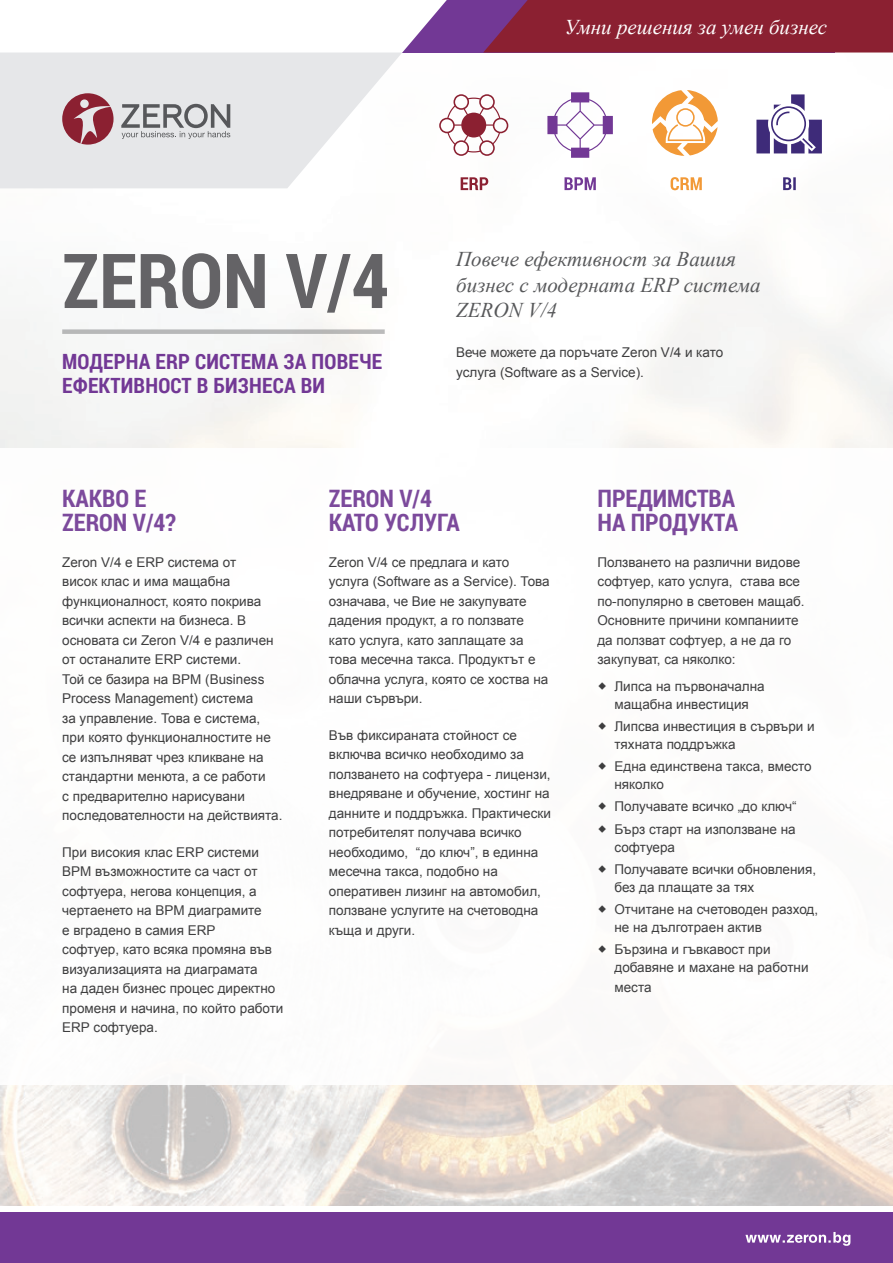
<style>
.page{position:relative;width:893px;height:1263px;background:#fff}
.page>*{position:absolute;margin:0;border:0;box-sizing:border-box;transform-origin:0 0}
.Subheadings{font:700 24px/24px "Roboto Condensed";color:#7c4a9c}
.Accents_TNR{font:italic 21px/25.2px "Times New Roman";color:#57585a}
.Subheadings-2{font:700 21px/24px "Roboto Condensed";letter-spacing:.01em;color:#723895}
.Accents_TNR-2{font:italic 21px "Times New Roman";color:#fff}
.t1{font:13.5px/19.5px "Arial";color:#3e3e3f}
</style>
<div class="page">
<img style="left:0;top:338px;width:893px;height:867px">
<div style="left:0;top:0;width:834px;height:53px;background:#723895"></div>
<div style="left:0;top:0;width:447px;height:53px;background:#fff"></div>
<svg style="left:0;top:53px;width:402px;height:135px;fill:#e6e7e9"></svg>
<div style="left:0;top:448px;width:893px;height:637px;background:#fff"></div>
<div style="left:0;top:1213px;width:893px;height:50px;background:#723895"></div>
<svg style="left:64px;top:253px;width:323px;height:60px"></svg>
<svg style="left:62px;top:93px;width:52px;height:52px;background:#ae6e79"></svg>
<svg style="left:121px;top:104px;width:109px;height:35px;background:#b5b6b8"></svg>
<svg style="left:483px;top:0;width:410px;height:53px;background:#892137"></svg>
<svg style="left:745px;top:1232px;width:105px;height:14px"></svg>
<div style="left:62px;top:329px;width:323px;height:5px;background:#b7b8b8"></div>
<svg style="left:461px;top:177px;width:27px;height:13px"></svg>
<svg style="left:564px;top:177px;width:32px;height:13px"></svg>
<svg style="left:671px;top:177px;width:31px;height:13px"></svg>
<svg style="left:783px;top:177px;width:13px;height:13px"></svg>
<svg style="left:439px;top:94px;width:69px;height:62px"></svg>
<svg style="left:547px;top:92px;width:66px;height:66px"></svg>
<svg style="left:756px;top:94px;width:66px;height:59px"></svg>
<svg style="left:652px;top:90px;width:66px;height:66px"></svg>
<p class="Accents_TNR-2" style="left:564px;top:13px;width:264px">Умни решения за умен бизнес</p>
<p class="Subheadings-2" style="left:62px;top:349px;width:322px">МОДЕРНА ERP СИСТЕМА ЗА ПОВЕЧЕ<br>ЕФEКТИВНОСТ В БИЗНЕСА ВИ</p>
<p class="Accents_TNR" style="left:456px;top:246px;width:306px">Повече ефективност за Вашия бизнес с модерната ERP система<br>ZERON V/4</p>
<p class="t1" style="left:456px;top:343px;width:269px">Вече можете да поръчате Zeron V/4 и като услуга (Software as a Service).</p>
<p class="Subheadings" style="left:62px;top:485px;width:115px">КАКВО Е<br>ZERON V/4?</p>
<p class="t1" style="left:62px;top:552px;width:222px">Zeron V/4 е ERP система от<br>висок клас и има мащабна функционалност, която покрива всички аспекти на бизнеса. В основата си Zeron V/4 е различен от останалите ERP системи.<br>Той се базира на BPM (Business<br>Process Management) система<br>за управление. Това е система, при която функционалностите не се изпълняват чрез кликване на стандартни менюта, а се работи<br>с предварително нарисувани последователности на действията.</p>
<p class="t1" style="left:62px;top:842px;width:223px">При високия клас ERP системи<br>BPM възможностите са част от софтуера, негова концепция, а чертаенето на BPM диаграмите<br>е вградено в самия ERP<br>софтуер, като всяка промяна във визуализацията на диаграмата<br>на даден бизнес процес директно променя и начина, по който работи<br>ERP софтуера.</p>
<p class="Subheadings" style="left:329px;top:485px;width:132px">ZERON V/4<br>КАТО УСЛУГА</p>
<p class="Subheadings" style="left:597px;top:485px;width:142px">ПРЕДИМСТВА<br>НА ПРОДУКТА</p>
<p class="t1" style="left:329px;top:552px;width:222px">Zeron V/4 се предлага и като услуга (Software as a Service). Това означава, че Вие не закупувате дадения продукт, а го ползвате като услуга, като заплащате за това месечна такса. Продуктът е облачна услуга, която се хоства на наши сървъри.</p>
<p class="t1" style="left:329px;top:725px;width:224px">Във фиксираната стойност се включва всичко необходимо за ползването на софтуера - лицензи, внедряване и обучение, хостинг на данните и поддръжка. Практически потребителят получава всичко необходимо, “до ключ”, в единна месечна такса, подобно на оперативен лизинг на автомобил, ползване услугите на счетоводна къща и други.</p>
<p class="t1" style="left:597px;top:552px;width:209px">Ползването на различни видове софтуер, като услуга, става все по-популярно в световен мащаб.<br>Основните причини компаниите да ползват софтуер, а не да го закупуват, са няколко:</p>
<p class="t1" style="left:614px;top:677px;width:152px;line-height:18px">Липса на първоначална мащабна инвестиция</p>
<p class="t1" style="left:614px;top:717px;width:202px;line-height:18px">Липсва инвестиция в сървъри и тяхната поддръжка</p>
<p class="t1" style="left:614px;top:757px;width:199px;line-height:18px">Една единствена такса, вместо няколко</p>
<p class="t1" style="left:614px;top:797px;width:184px">Получавате всичко „до ключ“</p>
<p class="t1" style="left:614px;top:820px;width:183px;line-height:18px">Бърз старт на използване на софтуера</p>
<p class="t1" style="left:614px;top:860px;width:203px;line-height:18px">Получавате всички обновления, без да плащате за тях</p>
<p class="t1" style="left:614px;top:901px;width:205px;line-height:18px">Отчитане на счетоводен разход, не на дълготраен актив</p>
<p class="t1" style="left:614px;top:941px;width:196px;line-height:18px">Бързина и гъвкавост при добавяне и махане на работни</p>
<p class="t1" style="left:614px;top:978px;width:39px">места</p>
</div>
